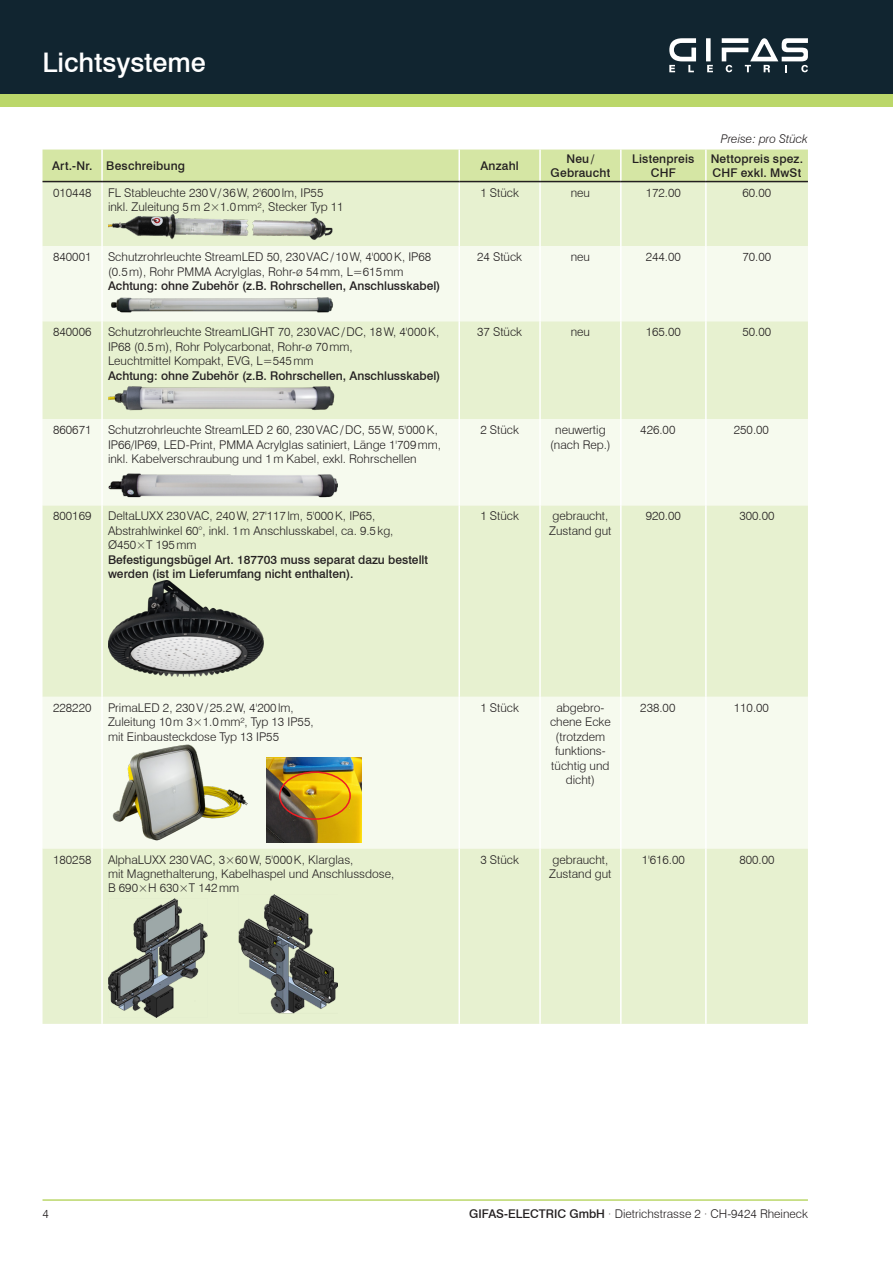
<style>
.page{position:relative;width:893px;height:1263px;background:#fff}
.page>*{position:absolute;margin:0;border:0;box-sizing:border-box;transform-origin:0 0}
.Haupttitel_links{font:500 27px "Swiss 721 BT";color:#fff}
.t1{font:300 12px/14.4px "Swiss 721 BT";color:#231f20}
.Aufzählung{font:500 12px/14.4px "Swiss 721 BT";color:#231f20;text-align:center}
.t2{font:italic 300 12px "Swiss 721 BT";color:#231f20}
.s1{font-weight:500}
</style>
<div class="page">
<div style="left:0;top:89px;width:893px;height:17px;background:#bbd76a"></div>
<div style="left:0;top:0;width:893px;height:94px;background:#112530"></div>
<hr style="left:43px;top:1199px;width:765px;height:2px;background:#bbd76a">
<div style="left:706px;top:38px;width:5px;height:23px;background:#fff"></div>
<svg style="left:669px;top:38px;width:27px;height:34px"></svg>
<svg style="left:707px;top:65px;width:6px;height:7px"></svg>
<svg style="left:722px;top:38px;width:86px;height:34px"></svg>
<div style="left:43px;top:150px;width:765px;height:31px;background:#d5e6a4"></div>
<div style="left:43px;top:182px;width:765px;height:842px;background:#e7f1d0"></div>
<svg style="left:43px;top:246px;width:765px;height:602px;background:#eef5df"></svg>
<hr style="left:101px;top:150px;width:2px;height:31px;background:#fff">
<hr style="left:458px;top:150px;width:2px;height:31px;background:#fff">
<hr style="left:101px;top:182px;width:2px;height:64px;background:#fff">
<hr style="left:458px;top:182px;width:2px;height:64px;background:#fff">
<hr style="left:101px;top:246px;width:2px;height:75px;background:#fff">
<hr style="left:458px;top:246px;width:2px;height:75px;background:#fff">
<hr style="left:101px;top:321px;width:2px;height:98px;background:#fff">
<hr style="left:458px;top:321px;width:2px;height:98px;background:#fff">
<hr style="left:101px;top:419px;width:2px;height:86px;background:#fff">
<hr style="left:458px;top:419px;width:2px;height:86px;background:#fff">
<hr style="left:101px;top:505px;width:2px;height:192px;background:#fff">
<hr style="left:458px;top:505px;width:2px;height:192px;background:#fff">
<hr style="left:101px;top:697px;width:2px;height:151px;background:#fff">
<hr style="left:458px;top:697px;width:2px;height:151px;background:#fff">
<hr style="left:101px;top:848px;width:2px;height:176px;background:#fff">
<hr style="left:458px;top:848px;width:2px;height:176px;background:#fff">
<hr style="left:539px;top:150px;width:2px;height:31px;background:#fff">
<hr style="left:620px;top:150px;width:2px;height:31px;background:#fff">
<hr style="left:705px;top:150px;width:2px;height:31px;background:#fff">
<hr style="left:539px;top:182px;width:2px;height:64px;background:#fff">
<hr style="left:620px;top:182px;width:2px;height:64px;background:#fff">
<hr style="left:705px;top:182px;width:2px;height:64px;background:#fff">
<hr style="left:539px;top:246px;width:2px;height:75px;background:#fff">
<hr style="left:620px;top:246px;width:2px;height:75px;background:#fff">
<hr style="left:705px;top:246px;width:2px;height:75px;background:#fff">
<hr style="left:539px;top:321px;width:2px;height:98px;background:#fff">
<hr style="left:620px;top:321px;width:2px;height:98px;background:#fff">
<hr style="left:705px;top:321px;width:2px;height:98px;background:#fff">
<hr style="left:539px;top:419px;width:2px;height:86px;background:#fff">
<hr style="left:620px;top:419px;width:2px;height:86px;background:#fff">
<hr style="left:705px;top:419px;width:2px;height:86px;background:#fff">
<hr style="left:539px;top:505px;width:2px;height:192px;background:#fff">
<hr style="left:620px;top:505px;width:2px;height:192px;background:#fff">
<hr style="left:705px;top:505px;width:2px;height:192px;background:#fff">
<hr style="left:539px;top:697px;width:2px;height:151px;background:#fff">
<hr style="left:620px;top:697px;width:2px;height:151px;background:#fff">
<hr style="left:705px;top:697px;width:2px;height:151px;background:#fff">
<hr style="left:539px;top:848px;width:2px;height:176px;background:#fff">
<hr style="left:620px;top:848px;width:2px;height:176px;background:#fff">
<hr style="left:705px;top:848px;width:2px;height:176px;background:#fff">
<hr style="left:43px;top:181px;width:59px;height:1px;background:#231f20">
<hr style="left:102px;top:181px;width:357px;height:1px;background:#231f20">
<hr style="left:459px;top:181px;width:81px;height:1px;background:#231f20">
<hr style="left:540px;top:181px;width:81px;height:1px;background:#231f20">
<hr style="left:621px;top:181px;width:85px;height:1px;background:#231f20">
<hr style="left:706px;top:181px;width:102px;height:1px;background:#231f20">
<img style="left:108px;top:213px;width:225px;height:27px">
<img style="left:108px;top:293px;width:228px;height:22px">
<img style="left:108px;top:382px;width:226px;height:31px">
<img style="left:108px;top:465px;width:229px;height:34px">
<img style="left:108px;top:580px;width:155px;height:96px">
<img style="left:108px;top:743px;width:145px;height:99px">
<img style="left:267px;top:757px;width:94px;height:85px">
<div style="left:279px;top:771px;width:72px;height:49px;border:2px solid #ee1d23;border-radius:50%"></div>
<img style="left:108px;top:895px;width:229px;height:123px">
<p class="Haupttitel_links" style="left:43px;top:46px;width:165px">Lichtsysteme</p>
<p class="t2" style="left:721px;top:132px;width:89px">Preise: pro Stück</p>
<p class="Aufzählung" style="left:52px;top:159px;width:42px">Art.-Nr.</p>
<p class="Aufzählung" style="left:106px;top:159px;width:80px">Beschreibung</p>
<p class="Aufzählung" style="left:480px;top:159px;width:40px">Anzahl</p>
<p class="Aufzählung" style="left:551px;top:151px;width:61px">Neu/<br>Gebraucht</p>
<p class="Aufzählung" style="left:632px;top:151px;width:64px">Listenpreis<br>CHF</p>
<p class="Aufzählung" style="left:711px;top:151px;width:94px;text-align:left">Nettopreis spez.<br>CHF exkl. MwSt</p>
<p class="t1" style="left:53px;top:185px;width:40px">010448</p>
<p class="t1" style="left:108px;top:185px;width:217px">FL Stableuchte 230V/36W, 2'600lm, IP55</p>
<p class="t1" style="left:108px;top:200px;width:237px">inkl. Zuleitung 5m 2×1.0mm², Stecker Typ 11</p>
<p class="t1" style="left:480px;top:185px;width:40px">1 Stück</p>
<p class="t1" style="left:571px;top:185px;width:21px">neu</p>
<p class="t1" style="left:646px;top:185px;width:37px">172.00</p>
<p class="t1" style="left:742px;top:185px;width:30px">60.00</p>
<p class="t1" style="left:53px;top:250px;width:40px">840001</p>
<p class="t1" style="left:108px;top:250px;width:334px">Schutzrohrleuchte StreamLED 50, 230VAC/10W, 4'000K, IP68 (0.5m), Rohr PMMA Acrylglas, Rohr-ø 54mm, L=615mm<br><span class="s1">Achtung: ohne Zubehör (z.B. Rohrschellen, Anschlusskabel)</span></p>
<p class="t1" style="left:477px;top:250px;width:46px">24 Stück</p>
<p class="t1" style="left:571px;top:250px;width:21px">neu</p>
<p class="t1" style="left:646px;top:250px;width:37px">244.00</p>
<p class="t1" style="left:742px;top:250px;width:30px">70.00</p>
<p class="t1" style="left:53px;top:325px;width:40px">840006</p>
<p class="t1" style="left:108px;top:325px;width:334px">Schutzrohrleuchte StreamLIGHT 70, 230VAC/DC, 18W, 4'000K, IP68 (0.5m), Rohr Polycarbonat, Rohr-ø 70mm,<br>Leuchtmittel Kompakt, EVG, L=545mm<br><span class="s1">Achtung: ohne Zubehör (z.B. Rohrschellen, Anschlusskabel)</span></p>
<p class="t1" style="left:477px;top:325px;width:46px">37 Stück</p>
<p class="t1" style="left:571px;top:325px;width:21px">neu</p>
<p class="t1" style="left:646px;top:325px;width:37px">165.00</p>
<p class="t1" style="left:742px;top:325px;width:30px">50.00</p>
<p class="t1" style="left:53px;top:422px;width:40px">860671</p>
<p class="t1" style="left:108px;top:422px;width:335px">Schutzrohrleuchte StreamLED 2 60, 230VAC/DC, 55W, 5'000K,<br>IP66/IP69, LED-Print, PMMA Acrylglas satiniert, Länge 1'709mm,</p>
<p class="t1" style="left:108px;top:451px;width:310px">inkl. Kabelverschraubung und 1m Kabel, exkl. Rohrschellen</p>
<p class="t1" style="left:53px;top:509px;width:40px">800169</p>
<p class="t1" style="left:108px;top:509px;width:287px">DeltaLUXX 230VAC, 240W, 27'117lm, 5'000K, IP65,<br>Abstrahlwinkel 60°, inkl. 1m Anschlusskabel, ca. 9.5kg,<br>Ø450×T 195mm</p>
<p class="Aufzählung" style="left:108px;top:552px;width:322px;text-align:left">Befestigungsbügel Art. 187703 muss separat dazu bestellt werden (ist im Lieferumfang nicht enthalten).</p>
<p class="t1" style="left:480px;top:422px;width:40px">2 Stück</p>
<p class="t1" style="left:550px;top:422px;width:62px;text-align:center">neuwertig (nach Rep.)</p>
<p class="t1" style="left:640px;top:422px;width:37px">426.00</p>
<p class="t1" style="left:734px;top:422px;width:37px">250.00</p>
<p class="t1" style="left:480px;top:509px;width:40px">1 Stück</p>
<p class="t1" style="left:549px;top:509px;width:64px">gebraucht,<br>Zustand gut</p>
<p class="t1" style="left:646px;top:509px;width:37px">920.00</p>
<p class="t1" style="left:739px;top:509px;width:37px">300.00</p>
<p class="t1" style="left:53px;top:700px;width:40px">228220</p>
<p class="t1" style="left:108px;top:700px;width:187px">PrimaLED 2, 230V/25.2W, 4'200lm,</p>
<p class="t1" style="left:108px;top:715px;width:207px">Zuleitung 10m 3×1.0mm², Typ 13 IP55,</p>
<p class="t1" style="left:108px;top:729px;width:173px">mit Einbausteckdose Typ 13 IP55</p>
<p class="t1" style="left:480px;top:700px;width:40px">1 Stück</p>
<p class="t1" style="left:550px;top:700px;width:62px;text-align:center">abgebro&shy;chene Ecke (trotzdem funktions&shy;tüchtig und dicht)</p>
<p class="t1" style="left:640px;top:700px;width:37px">238.00</p>
<p class="t1" style="left:734px;top:700px;width:37px">110.00</p>
<p class="t1" style="left:53px;top:852px;width:40px">180258</p>
<p class="t1" style="left:108px;top:852px;width:288px">AlphaLUXX 230VAC, 3×60W, 5'000K, Klarglas,<br>mit Magnethalterung, Kabelhaspel und Anschlussdose,<br>B 690×H 630×T 142mm</p>
<p class="t1" style="left:480px;top:852px;width:40px">3 Stück</p>
<p class="t1" style="left:549px;top:852px;width:64px">gebraucht,<br>Zustand gut</p>
<p class="t1" style="left:642px;top:852px;width:45px">1'616.00</p>
<p class="t1" style="left:739px;top:852px;width:37px">800.00</p>
<p class="t1" style="left:43px;top:1207px;width:8px">4</p>
<p class="t1" style="left:469px;top:1207px;width:340px"><span class="s1">GIFAS-ELECTRIC GmbH</span> · Dietrichstrasse 2 · CH-9424 Rheineck</p>
</div>
